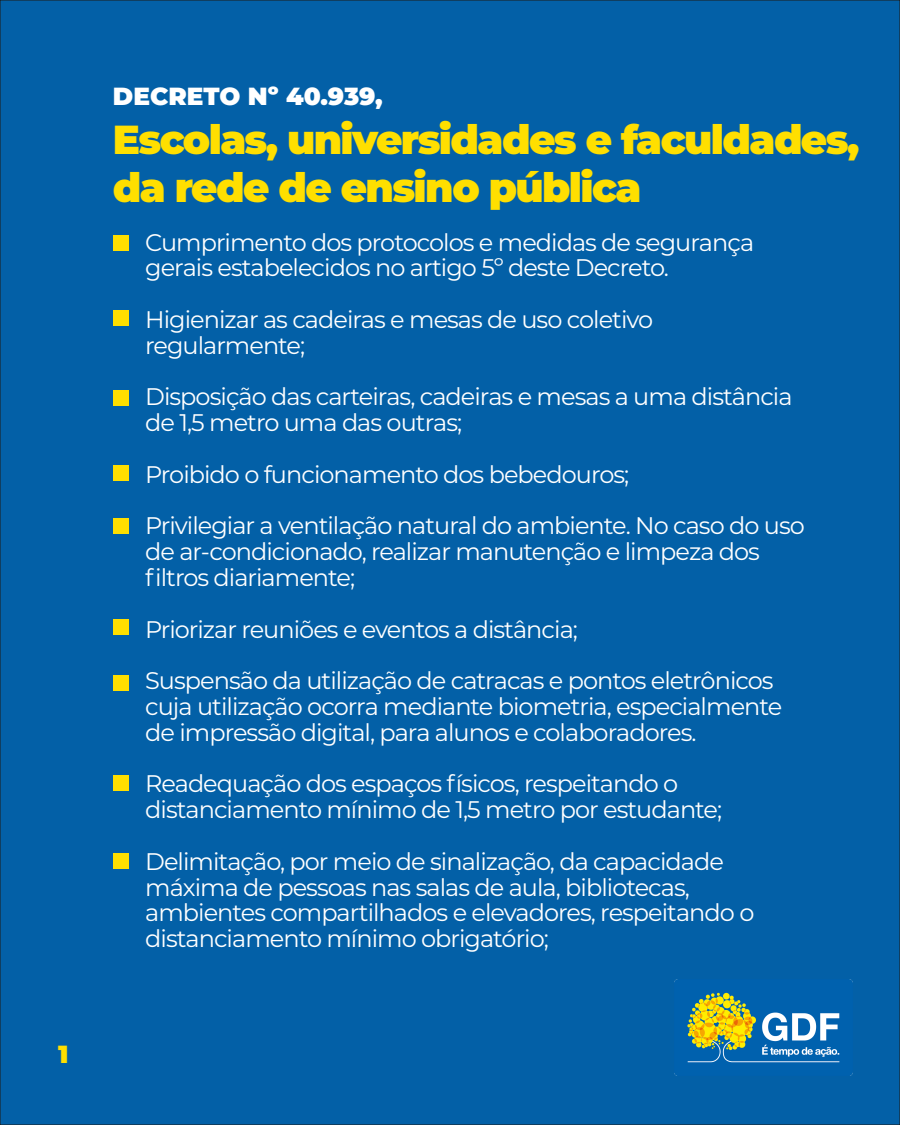
<style>
.page{position:relative;width:900px;height:1125px;background:#0360a7}
.page>*{position:absolute;margin:0;border:0;box-sizing:border-box;transform-origin:0 0}
.t1{font:900 40.5px/48.6px "Montserrat";letter-spacing:-.04em;color:#ffdf00}
.t2{font:900 24.75px "Montserrat";color:#fff}
.t3{font:900 24.75px "Montserrat";color:#ffdf00}
.t4{font:24px/25.8px "Montserrat";letter-spacing:-.04em;color:#fff}
</style>
<div class="page">
<img style="left:675px;top:980px;width:178px;height:96px">
<div style="left:113px;top:236px;width:15px;height:15px;background:#ffdf00"></div>
<div style="left:113px;top:311px;width:15px;height:15px;background:#ffdf00"></div>
<div style="left:113px;top:391px;width:15px;height:15px;background:#ffdf00"></div>
<div style="left:113px;top:465px;width:15px;height:15px;background:#ffdf00"></div>
<div style="left:113px;top:518px;width:15px;height:15px;background:#ffdf00"></div>
<div style="left:113px;top:619px;width:15px;height:15px;background:#ffdf00"></div>
<div style="left:113px;top:676px;width:15px;height:15px;background:#ffdf00"></div>
<div style="left:113px;top:776px;width:15px;height:15px;background:#ffdf00"></div>
<div style="left:113px;top:854px;width:15px;height:15px;background:#ffdf00"></div>
<p class="t3" style="left:58px;top:1035px;width:12px">1</p>
<p class="t2" style="left:113px;top:78px;width:271px">DECRETO Nº 40.939,</p>
<h1 class="t1" style="left:113px;top:112px;width:748px">Escolas, universidades e faculdades, da rede de ensino pública</h1>
<p class="t4" style="left:145px;top:228px;width:610px">Cumprimento dos protocolos e medidas de segurança gerais estabelecidos no artigo 5º deste Decreto.</p>
<p class="t4" style="left:145px;top:306px;width:510px">Higienizar as cadeiras e mesas de uso coletivo regularmente;</p>
<p class="t4" style="left:145px;top:383px;width:649px">Disposição das carteiras, cadeiras e mesas a uma distância de 1,5 metro uma das outras;</p>
<p class="t4" style="left:145px;top:448px;width:661px;line-height:51.6px">Proibido o funcionamento dos bebedouros;<br>Privilegiar a ventilação natural do ambiente. No caso do uso</p>
<p class="t4" style="left:145px;top:538px;width:616px">de ar-condicionado, realizar manutenção e limpeza dos filtros diariamente;</p>
<p class="t4" style="left:145px;top:602px;width:630px;line-height:51.6px">Priorizar reuniões e eventos a distância;<br>Suspensão da utilização de catracas e pontos eletrônicos</p>
<p class="t4" style="left:145px;top:693px;width:639px">cuja utilização ocorra mediante biometria, especialmente de impressão digital, para alunos e colaboradores.</p>
<p class="t4" style="left:145px;top:770px;width:579px">Readequação dos espaços físicos, respeitando o distanciamento mínimo de 1,5 metro por estudante;</p>
<p class="t4" style="left:145px;top:847px;width:611px">Delimitação, por meio de sinalização, da capacidade máxima de pessoas nas salas de aula, bibliotecas, ambientes compartilhados e elevadores, respeitando o distanciamento mínimo obrigatório;</p>
</div>
